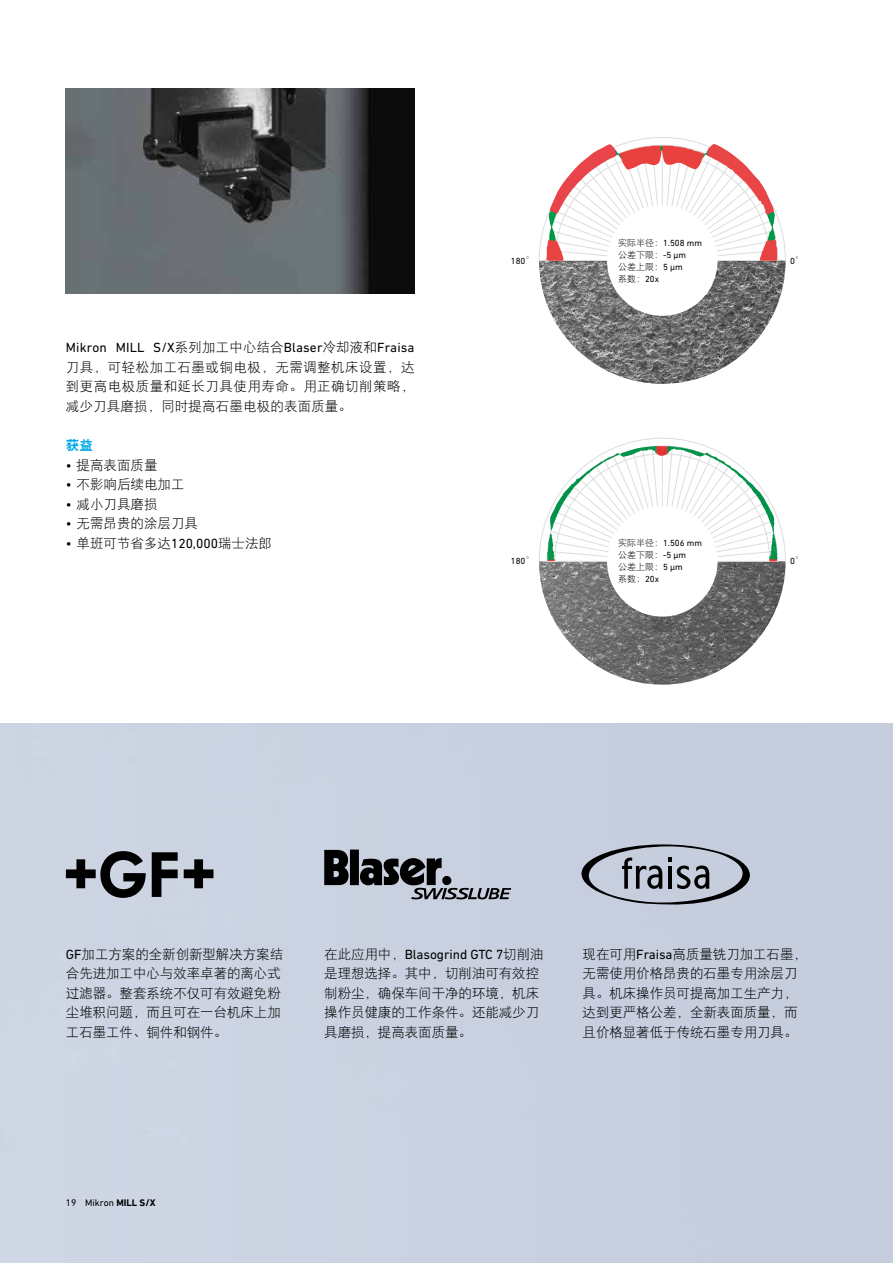
<style>
.page{position:relative;width:893px;height:1263px;background:#fff}
.page>*{position:absolute;margin:0;border:0;box-sizing:border-box;transform-origin:0 0}
.t1{font:13.5px/19.5px "DF Hei GB W3";letter-spacing:-.005em;color:#000}
.t2{font:13.5px "DIN Next W1 G";letter-spacing:.01em;color:#000}
.t3{font:13.5px "DF Hei GB W9";color:#00a9e6}
.t4{font:9.75px "DIN Next W1 G";color:#000}
.t5{font:9px/12px "DF Hei GB W3";color:#000}
.t6{font:9px "DIN Next W1 G";color:#000}
.s1{font-family:"DF Hei GB W3"}
.s2{font-family:"DIN Next W1 G"}
.s3{font-weight:700}
</style>
<div class="page">
<div style="left:0;top:724px;width:893px;height:539px;background:#c6cddd"></div>
<svg style="left:66px;top:851px;width:80px;height:47px"></svg>
<svg style="left:152px;top:852px;width:26px;height:45px"></svg>
<svg style="left:184px;top:859px;width:29px;height:29px"></svg>
<img style="left:539px;top:261px;width:247px;height:123px">
<img style="left:539px;top:561px;width:247px;height:124px">
<svg style="left:581px;top:844px;width:169px;height:61px"></svg>
<div style="left:350px;top:849px;width:9px;height:36px;background:#000"></div>
<svg style="left:324px;top:850px;width:25px;height:35px"></svg>
<svg style="left:360px;top:858px;width:151px;height:41px"></svg>
<svg style="left:539px;top:137px;width:247px;height:124px"></svg>
<hr style="left:547px;top:561px;width:231px;height:1px;background:#dcdddd">
<svg style="left:539px;top:438px;width:247px;height:123px"></svg>
<div style="left:607px;top:205px;width:111px;height:111px;background:#fff;border-radius:50%"></div>
<div style="left:607px;top:506px;width:111px;height:111px;background:#fff;border-radius:50%"></div>
<img style="left:66px;top:88px;width:349px;height:205px">
<p class="t2" style="left:66px;top:340px;width:350px">Mikron MILL S/X<span class="s1">系列加工中心结合</span>Blaser<span class="s1">冷却液和</span>Fraisa</p>
<p class="t1" style="left:66px;top:357px;width:350px;text-align:justify">刀具，可轻松加工石墨或铜电极，无需调整机床设置，达到更高电极质量和延长刀具使用寿命。用正确切削策略，减少刀具磨损，同时提高石墨电极的表面质量。</p>
<p class="t3" style="left:66px;top:438px;width:28px">获益</p>
<p class="t1" style="left:66px;top:455px;width:93px"><span class="s2">•</span> 提高表面质量</p>
<p class="t1" style="left:66px;top:474px;width:120px"><span class="s2">•</span> 不影响后续电加工</p>
<p class="t1" style="left:66px;top:494px;width:93px"><span class="s2">•</span> 减小刀具磨损</p>
<p class="t1" style="left:66px;top:513px;width:134px"><span class="s2">•</span> 无需昂贵的涂层刀具</p>
<p class="t1" style="left:66px;top:533px;width:208px"><span class="s2">•</span> 单班可节省多达<span class="s2">120,000</span>瑞士法郎</p>
<p class="t6" style="left:511px;top:255px;width:25px">180<span class="s1">°</span></p>
<p class="t6" style="left:618px;top:237px;width:86px"><span class="s1">实际半径：</span>1.508 mm</p>
<p class="t5" style="left:618px;top:248px;width:70px">公差下限：<span class="s2">-5 µm</span>公差上限：<span class="s2">5 µm</span>系数：<span class="s2">20x</span></p>
<p class="t6" style="left:790px;top:255px;width:15px">0<span class="s1">°</span></p>
<p class="t6" style="left:511px;top:556px;width:25px">180<span class="s1">°</span></p>
<p class="t6" style="left:618px;top:538px;width:86px"><span class="s1">实际半径：</span>1.506 mm</p>
<p class="t5" style="left:618px;top:549px;width:70px">公差下限：<span class="s2">-5 µm</span>公差上限：<span class="s2">5 µm</span>系数：<span class="s2">20x</span></p>
<p class="t6" style="left:790px;top:556px;width:15px">0<span class="s1">°</span></p>
<p class="t1" style="left:66px;top:944px;width:219px"><span class="s2">GF</span>加工方案的全新创新型解决方案结合先进加工中心与效率卓著的离心式过滤器。整套系统不仅可有效避免粉尘堆积问题，而且可在一台机床上加工石墨工件、铜件和钢件。</p>
<p class="t2" style="left:324px;top:946px;width:221px"><span class="s1">在此应用中，</span>Blasogrind GTC 7<span class="s1">切削油</span></p>
<p class="t1" style="left:324px;top:963px;width:216px;text-align:justify">是理想选择。其中，切削油可有效控制粉尘，确保车间干净的环境，机床操作员健康的工作条件。还能减少刀具磨损，提高表面质量。</p>
<p class="t1" style="left:583px;top:944px;width:226px">现在可用<span class="s2">Fraisa</span>高质量铣刀加工石墨，无需使用价格昂贵的石墨专用涂层刀具。机床操作员可提高加工生产力，达到更严格公差，全新表面质量，而且价格显著低于传统石墨专用刀具。</p>
<p class="t4" style="left:66px;top:1197px;width:91px">19 Mikron <span class="s3">MILL S/X</span></p>
</div>
